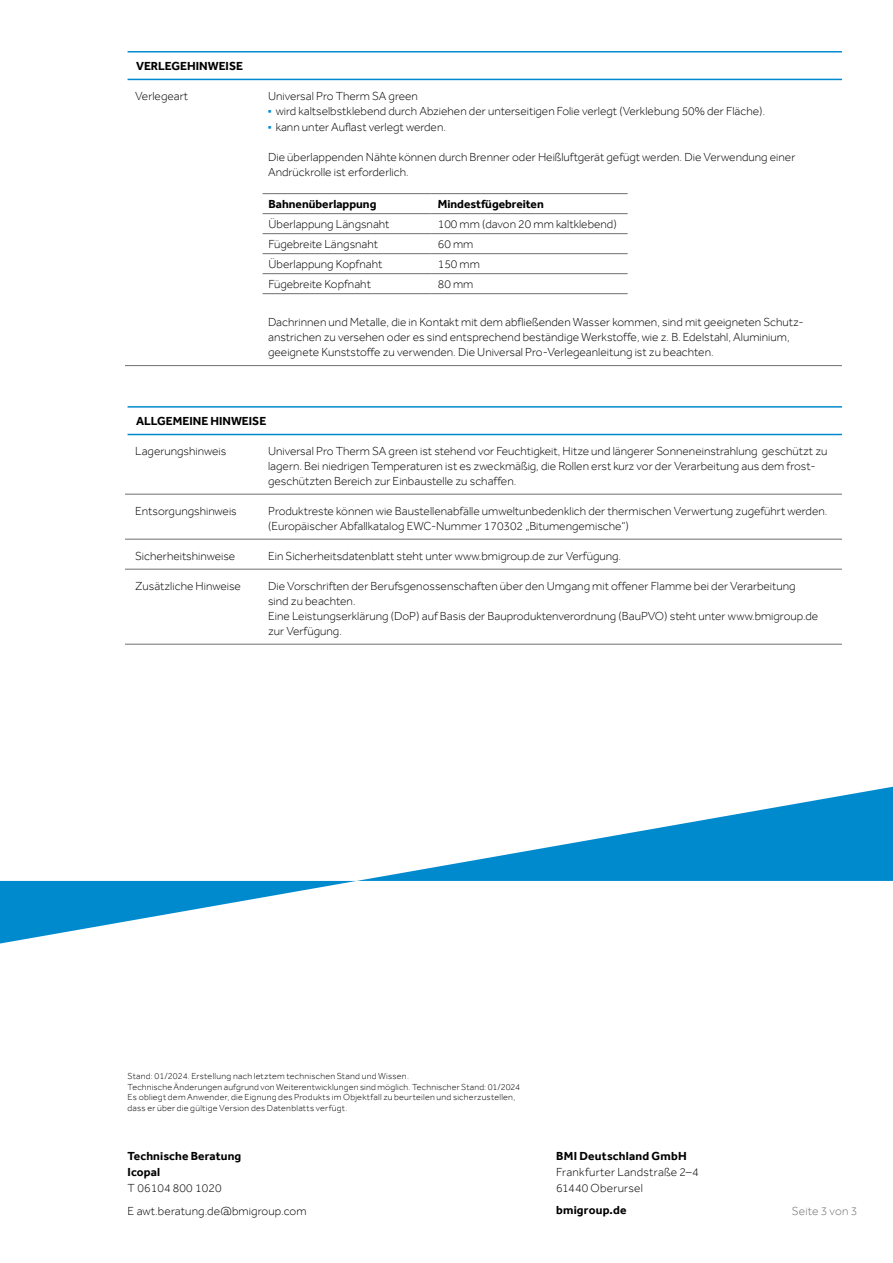
<style>
.page{position:relative;width:893px;height:1263px;background:#fff}
.page>*{position:absolute;margin:0;border:0;box-sizing:border-box;transform-origin:0 0}
.t1{font:300 12px/15px "Effra";color:#000}
.t2{font:700 12px/15.8px "Effra";color:#000}
.t3{font:300 12px/15.8px "Effra";letter-spacing:.02em;color:#000}
.t4{font:700 12px "Effra";letter-spacing:.02em;color:#000}
.t5{font:300 12px "Effra";letter-spacing:.015em;color:#706f6f}
.t6{font:300 9px/10.8px "Effra";letter-spacing:.025em;color:#000}
</style>
<div class="page">
<hr style="left:128px;top:406px;width:714px;height:2px;background:#008ace">
<hr style="left:128px;top:434px;width:714px;height:1px;background:#008ace">
<hr style="left:125px;top:494px;width:717px;height:1px;background:#706f6f">
<hr style="left:125px;top:539px;width:717px;height:1px;background:#706f6f">
<hr style="left:125px;top:569px;width:717px;height:1px;background:#706f6f">
<hr style="left:125px;top:644px;width:717px;height:1px;background:#706f6f">
<hr style="left:128px;top:51px;width:714px;height:2px;background:#008ace">
<hr style="left:128px;top:79px;width:714px;height:1px;background:#008ace">
<hr style="left:125px;top:365px;width:717px;height:1px;background:#706f6f">
<hr style="left:263px;top:193px;width:169px;height:1px;background:#706f6f">
<hr style="left:432px;top:193px;width:196px;height:1px;background:#706f6f">
<hr style="left:263px;top:213px;width:169px;height:1px;background:#706f6f">
<hr style="left:432px;top:213px;width:196px;height:1px;background:#706f6f">
<hr style="left:263px;top:233px;width:169px;height:1px;background:#706f6f">
<hr style="left:432px;top:233px;width:196px;height:1px;background:#706f6f">
<hr style="left:263px;top:253px;width:169px;height:1px;background:#706f6f">
<hr style="left:432px;top:253px;width:196px;height:1px;background:#706f6f">
<hr style="left:263px;top:273px;width:169px;height:1px;background:#706f6f">
<hr style="left:432px;top:273px;width:196px;height:1px;background:#706f6f">
<hr style="left:263px;top:293px;width:169px;height:1px;background:#706f6f">
<hr style="left:432px;top:293px;width:196px;height:1px;background:#706f6f">
<svg style="left:0;top:787px;width:893px;height:156px"></svg>
<p class="t2" style="left:136px;top:58px;width:108px">VERLEGEHINWEISE</p>
<p class="t1" style="left:135px;top:88px;width:54px">Verlegeart</p>
<p class="t1" style="left:268px;top:88px;width:151px">Universal Pro Therm SA green</p>
<p class="t1" style="left:268px;top:104px;width:499px"><sup>■</sup> wird kaltselbstklebend durch Abziehen der unterseitigen Folie verlegt (Verklebung 50% der Fläche).</p>
<p class="t1" style="left:268px;top:119px;width:179px"><sup>■</sup> kann unter Auflast verlegt werden.</p>
<p class="t1" style="left:268px;top:149px;width:529px">Die überlappenden Nähte können durch Brenner oder Heißluftgerät gefügt werden. Die Verwendung einer<br>Andrückrolle ist erforderlich.</p>
<p class="t2" style="left:269px;top:196px;width:109px">Bahnenüberlappung</p>
<p class="t2" style="left:438px;top:196px;width:107px">Mindestfügebreiten</p>
<p class="t1" style="left:269px;top:216px;width:122px">Überlappung Längsnaht</p>
<p class="t1" style="left:438px;top:216px;width:180px">100 mm (davon 20 mm kaltklebend)</p>
<p class="t1" style="left:269px;top:236px;width:111px">Fügebreite Längsnaht</p>
<p class="t1" style="left:438px;top:236px;width:37px">60 mm</p>
<p class="t1" style="left:269px;top:256px;width:115px">Überlappung Kopfnaht</p>
<p class="t1" style="left:438px;top:256px;width:44px">150 mm</p>
<p class="t1" style="left:269px;top:276px;width:104px">Fügebreite Kopfnaht</p>
<p class="t1" style="left:438px;top:276px;width:37px">80 mm</p>
<p class="t1" style="left:268px;top:314px;width:537px">Dachrinnen und Metalle, die in Kontakt mit dem abfließenden Wasser kommen, sind mit geeigneten Schutz&shy;anstrichen zu versehen oder es sind entsprechend beständige Werkstoffe, wie z. B. Edelstahl, Aluminium, geeignete Kunststoffe zu verwenden. Die Universal Pro-Verlegeanleitung ist zu beachten.</p>
<p class="t2" style="left:136px;top:413px;width:132px">ALLGEMEINE HINWEISE</p>
<p class="t1" style="left:135px;top:443px;width:93px">Lagerungshinweis</p>
<p class="t1" style="left:268px;top:443px;width:561px">Universal Pro Therm SA green ist stehend vor Feuchtigkeit, Hitze und längerer Sonneneinstrahlung geschützt zu lagern. Bei niedrigen Temperaturen ist es zweckmäßig, die Rollen erst kurz vor der Verarbeitung aus dem frost&shy;geschützten Bereich zur Einbaustelle zu schaffen.</p>
<p class="t1" style="left:135px;top:503px;width:103px">Entsorgungshinweis</p>
<p class="t1" style="left:268px;top:503px;width:561px">Produktreste können wie Baustellenabfälle umweltunbedenklich der thermischen Verwertung zugeführt werden. (Europäischer Abfallkatalog EWC-Nummer 170302 „Bitumengemische“)</p>
<p class="t1" style="left:135px;top:548px;width:102px">Sicherheitshinweise</p>
<p class="t1" style="left:268px;top:548px;width:355px">Ein Sicherheitsdatenblatt steht unter www.bmigroup.de zur Verfügung.</p>
<p class="t1" style="left:135px;top:578px;width:107px">Zusätzliche Hinweise</p>
<p class="t1" style="left:268px;top:578px;width:552px">Die Vorschriften der Berufsgenossenschaften über den Umgang mit offener Flamme bei der Verarbeitung sind zu beachten.<br>Eine Leistungserklärung (DoP) auf Basis der Bauproduktenverordnung (BauPVO) steht unter www.bmigroup.de zur Verfügung.</p>
<p class="t6" style="left:128px;top:1070px;width:394px">Stand: 01/2024. Erstellung nach letztem technischen Stand und Wissen.<br>Technische Änderungen aufgrund von Weiterentwicklungen sind möglich. Technischer Stand: 01/2024<br>Es obliegt dem Anwender, die Eignung des Produkts im Objektfall zu beurteilen und sicherzustellen, dass er über die gültige Version des Datenblatts verfügt.</p>
<p class="t2" style="left:128px;top:1148px;width:115px">Technische Beratung<br>Icopal</p>
<p class="t1" style="left:128px;top:1176px;width:181px;line-height:22.6px">T 06104 800 1020<br>E awt.beratung.de@bmigroup.com</p>
<p class="t4" style="left:556px;top:1149px;width:132px">BMI Deutschland GmbH</p>
<p class="t3" style="left:556px;top:1164px;width:144px">Frankfurter Landstraße 2–4<br>61440 Oberursel</p>
<p class="t2" style="left:556px;top:1202px;width:72px">bmigroup.de</p>
<p class="t5" style="left:792px;top:1203px;width:67px">Seite 3 von 3</p>
</div>
